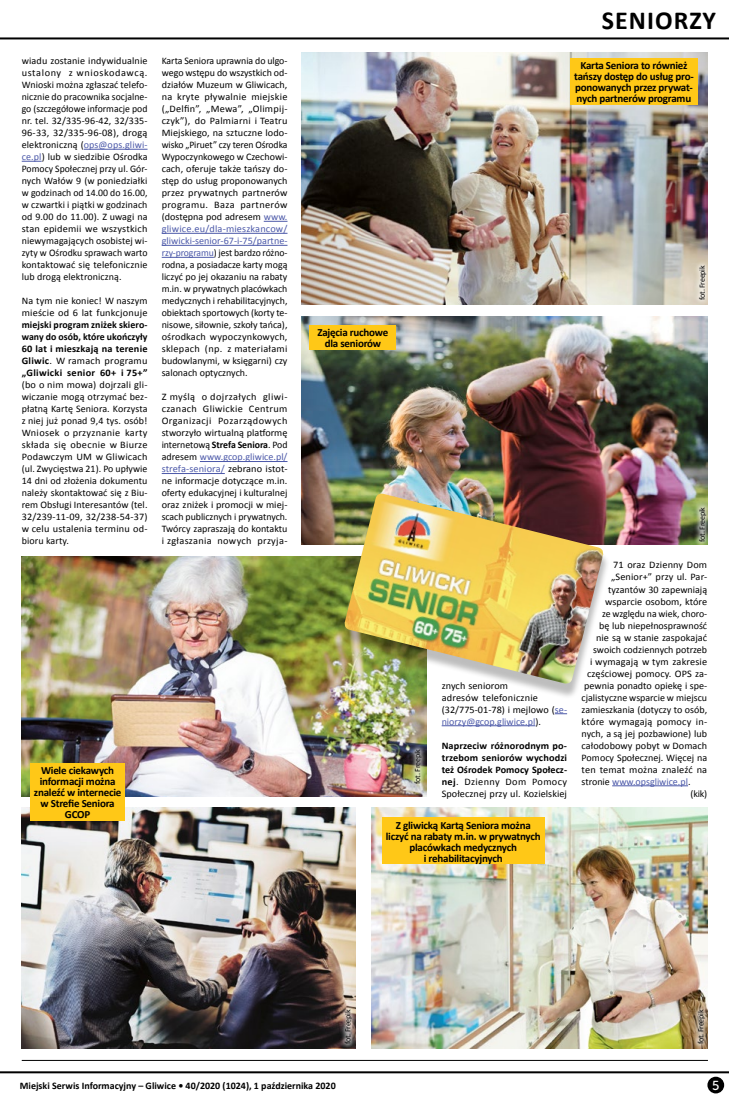
<style>
.page{position:relative;width:729px;height:1098px;background:#fff}
.page>*{position:absolute;margin:0;border:0;box-sizing:border-box;transform-origin:0 0}
.t1{font:700 26px "Calibri";color:#000}
.t2{font:13px "Museo Sans 500";color:#fff}
.t3{font:700 11px/11px "Calibri";letter-spacing:-.02em;color:#000;text-align:center}
.t4{font:10px/12px "Calibri";letter-spacing:.005em;color:#000;text-align:justify}
.t5{font:700 10px/12px "Calibri";color:#000;text-align:justify}
.t6{font:10px "Calibri";color:#4c59a9}
.t7{font:8px "Calibri";letter-spacing:-.03em;color:#000}
.s1{color:#4c59a9}
.s2{font-weight:400}
.s3{font-weight:700}
.s4{color:#000}
</style>
<div class="page">
<hr style="left:0;top:37px;width:729px;height:2px;background:#000">
<hr style="left:0;top:1070px;width:729px;height:2px;background:#000">
<div style="left:707px;top:1076px;width:17px;height:16px;background:#000;border-radius:50%"></div>
<hr style="left:84px;top:149px;width:63px;height:1px;background:#4c59a9">
<svg style="left:22px;top:161px;width:20px;height:1px"></svg>
<svg style="left:264px;top:221px;width:23px;height:1px"></svg>
<hr style="left:162px;top:233px;width:125px;height:1px;background:#4c59a9">
<hr style="left:162px;top:245px;width:125px;height:1px;background:#4c59a9">
<hr style="left:162px;top:257px;width:52px;height:1px;background:#4c59a9">
<hr style="left:200px;top:461px;width:87px;height:1px;background:#4c59a9">
<hr style="left:162px;top:473px;width:63px;height:1px;background:#4c59a9">
<svg style="left:554px;top:713px;width:13px;height:1px"></svg>
<hr style="left:441px;top:725px;width:94px;height:1px;background:#4c59a9">
<hr style="left:612px;top:785px;width:76px;height:1px;background:#4c59a9">
<hr style="left:22px;top:1059px;width:685px;height:1px;background:#000">
<img style="left:21px;top:807px;width:335px;height:241px">
<img style="left:22px;top:556px;width:404px;height:240px">
<img style="left:301px;top:52px;width:406px;height:252px">
<img style="left:301px;top:316px;width:406px;height:228px">
<img style="left:371px;top:807px;width:336px;height:241px">
<div style="left:340px;top:498px;width:269px;height:200px;background:#000;opacity:.26"></div>
<img style="left:343px;top:493px;width:261px;height:191px">
<div style="left:570px;top:58px;width:127px;height:47px;background:#ffc817"></div>
<div style="left:310px;top:325px;width:86px;height:25px;background:#ffc817"></div>
<div style="left:30px;top:762px;width:95px;height:58px;background:#ffc817"></div>
<div style="left:382px;top:817px;width:162px;height:47px;background:#ffc817"></div>
<div style="left:339px;top:1003px;width:19px;height:46px;background:#fff;opacity:.75"></div>
<div style="left:408px;top:742px;width:19px;height:47px;background:#fff;opacity:.75"></div>
<div style="left:693px;top:500px;width:19px;height:47px;background:#fff;opacity:.75"></div>
<div style="left:693px;top:259px;width:19px;height:46px;background:#fff;opacity:.75"></div>
<div style="left:691px;top:1003px;width:19px;height:46px;background:#fff;opacity:.75"></div>
<p class="t4" style="left:22px;top:55px;width:127px">wiadu zostanie indywidualnie ustalony z wnioskodawcą.<br>Wnioski można zgłaszać telefo&shy;nicznie do pracownika socjalne&shy;go (szczegółowe informacje pod nr. tel. 32/335-96-42, 32/335- 96-33, 32/335-96-08), drogą elektroniczną (<span class="s1">ops@ops.gliwi&shy;ce.pl</span>) lub w siedzibie Ośrodka Pomocy Społecznej przy ul. Gór&shy;nych Wałów 9 (w poniedziałki w godzinach od 14.00 do 16.00, w czwartki i piątki w godzinach od 9.00 do 11.00). Z uwagi na stan epidemii we wszystkich niewymagających osobistej wi&shy;zyty w Ośrodku sprawach warto kontaktować się telefonicznie lub drogą elektroniczną.</p>
<p class="t4" style="left:22px;top:295px;width:127px">Na tym nie koniec! W naszym mieście od 6 lat funkcjonuje</p>
<p class="t5" style="left:22px;top:319px;width:127px">miejski program zniżek skiero&shy;wany do osób, które ukończyły 60 lat i mieszkają na terenie Gliwic<span class="s2">. W ramach programu </span>„Gliwicki senior 60+ i 75+”</p>
<p class="t4" style="left:22px;top:379px;width:127px">(bo o nim mowa) dojrzali gli&shy;wiczanie mogą otrzymać bez&shy;płatną Kartę Seniora. Korzysta z niej już ponad 9,4 tys. osób!<br>Wniosek o przyznanie karty składa się obecnie w Biurze Podawczym UM w Gliwicach (ul. Zwycięstwa 21). Po upływie 14 dni od złożenia dokumentu należy skontaktować się z Biu&shy;rem Obsługi Interesantów (tel.<br>32/239-11-09, 32/238-54-37) w celu ustalenia terminu od&shy;bioru karty.</p>
<p class="t4" style="left:162px;top:55px;width:127px">Karta Seniora uprawnia do ulgo&shy;wego wstępu do wszystkich od&shy;działów Muzeum w Gliwicach, na kryte pływalnie miejskie („Delfin”, „Mewa”, „Olimpij&shy;czyk”), do Palmiarni i Teatru Miejskiego, na sztuczne lodo&shy;wisko „Piruet” czy teren Ośrodka Wypoczynkowego w Czechowi&shy;cach, oferuje także tańszy do&shy;stęp do usług proponowanych przez prywatnych partnerów programu. Baza partnerów (dostępna pod adresem <span class="s1">www. gliwice.eu/dla-mieszkancow/ gliwicki-senior-67-i-75/partne&shy;rzy-programu</span>) jest bardzo różno&shy;rodna, a posiadacze karty mogą liczyć po jej okazaniu na rabaty m.in. w prywatnych placówkach medycznych i rehabilitacyjnych, obiektach sportowych (korty te&shy;nisowe, siłownie, szkoły tańca), ośrodkach wypoczynkowych, sklepach (np. z materiałami budowlanymi, w księgarni) czy salonach optycznych.</p>
<p class="t4" style="left:162px;top:391px;width:127px">Z myślą o dojrzałych gliwi&shy;czanach Gliwickie Centrum Organizacji Pozarządowych stworzyło wirtualną platformę internetową <span class="s3">Strefa Seniora</span>. Pod adresem <span class="s1">www.gcop.gliwice.pl/ strefa-seniora/</span> zebrano istot&shy;ne informacje dotyczące m.in. oferty edukacyjnej i kulturalnej oraz zniżek i promocji w miej&shy;scach publicznych i prywatnych.<br>Twórcy zapraszają do kontaktu i zgłaszania nowych przyja-</p>
<p class="t3" style="left:34px;top:764px;width:89px">Wiele ciekawych informacji można znaleźć w internecie w Strefie Seniora<br>GCOP</p>
<h1 class="t1" style="left:602px;top:4px;width:14px">SENI</h1>
<h1 class="t1" style="left:655px;top:4px;width:62px">ORZY</h1>
<p class="t3" style="left:574px;top:60px;width:121px">Karta Seniora to również tańszy dostęp do usług pro&shy;ponowanych przez prywat&shy;nych partnerów programu</p>
<p class="t3" style="left:317px;top:327px;width:72px">Zajęcia ruchowe dla seniorów</p>
<p class="t7" style="left:697px;top:299px;width:36px;rotate:-90deg">fot. Freepik</p>
<p class="t7" style="left:412px;top:783px;width:36px;rotate:-90deg">fot. Freepik</p>
<p class="t4" style="left:441px;top:679px;width:127px;text-align:left">znych seniorom<br>adresów telefonicznie (32/775-01-78) i mejlowo (<span class="s1">se&shy;niorzy@gcop.gliwice.pl</span>).</p>
<p class="t5" style="left:441px;top:739px;width:127px">Naprzeciw różnorodnym po&shy;trzebom seniorów wychodzi też Ośrodek Pomocy Społecz&shy;nej<span class="s2">. Dzienny Dom Pomocy Społecznej przy ul. Kozielskiej</span></p>
<p class="t3" style="left:386px;top:819px;width:156px">Z gliwicką Kartą Seniora można liczyć na rabaty m.in. w prywatnych placówkach medycznych<br>i rehabilitacyjnych</p>
<p class="t7" style="left:697px;top:541px;width:36px;rotate:-90deg">fot. Freepik</p>
<p class="t4" style="left:613px;top:559px;width:96px">71 oraz Dzienny Dom</p>
<p class="t4" style="left:611px;top:571px;width:97px">„Senior+” przy ul. Par-</p>
<p class="t4" style="left:608px;top:583px;width:100px">tyzantów 30 zapewniają</p>
<p class="t4" style="left:605px;top:595px;width:104px">wsparcie osobom, które</p>
<p class="t4" style="left:602px;top:607px;width:106px">ze względu na wiek, choro-</p>
<p class="t4" style="left:599px;top:619px;width:109px">bę lub niepełnosprawność</p>
<p class="t4" style="left:596px;top:631px;width:112px">nie są w stanie zaspokajać</p>
<p class="t4" style="left:593px;top:643px;width:116px">swoich codziennych potrzeb</p>
<p class="t4" style="left:590px;top:655px;width:119px">i wymagają w tym zakresie</p>
<p class="t4" style="left:587px;top:667px;width:121px">częściowej pomocy. OPS za-</p>
<p class="t4" style="left:584px;top:679px;width:124px">pewnia ponadto opiekę i spe-</p>
<p class="t4" style="left:581px;top:691px;width:127px">cjalistyczne wsparcie w miejscu</p>
<p class="t4" style="left:581px;top:703px;width:127px">zamieszkania (dotyczy to osób,</p>
<p class="t4" style="left:581px;top:715px;width:127px">które wymagają pomocy in-</p>
<p class="t4" style="left:581px;top:727px;width:127px">nych, a są jej pozbawione) lub</p>
<p class="t4" style="left:581px;top:739px;width:127px">całodobowy pobyt w Domach</p>
<p class="t4" style="left:581px;top:751px;width:127px">Pomocy Społecznej. Więcej na</p>
<p class="t4" style="left:581px;top:763px;width:127px">ten temat można znaleźć na</p>
<p class="t6" style="left:581px;top:774px;width:110px"><span class="s4">stronie</span> www.opsgliwice.pl<span class="s4">.</span></p>
<p class="t4" style="left:690px;top:787px;width:18px">(kik)</p>
<p class="t7" style="left:343px;top:1043px;width:36px;rotate:-90deg">fot. Freepik</p>
<p class="t7" style="left:695px;top:1043px;width:36px;rotate:-90deg">fot. Freepik</p>
<p class="t5" style="left:20px;top:1079px;width:317px">Miejski Serwis Informacyjny – Gliwice • 40/2020 (1024), 1 października 2020</p>
<h2 class="t2" style="left:712px;top:1077px;width:9px">5</h2>
</div>
